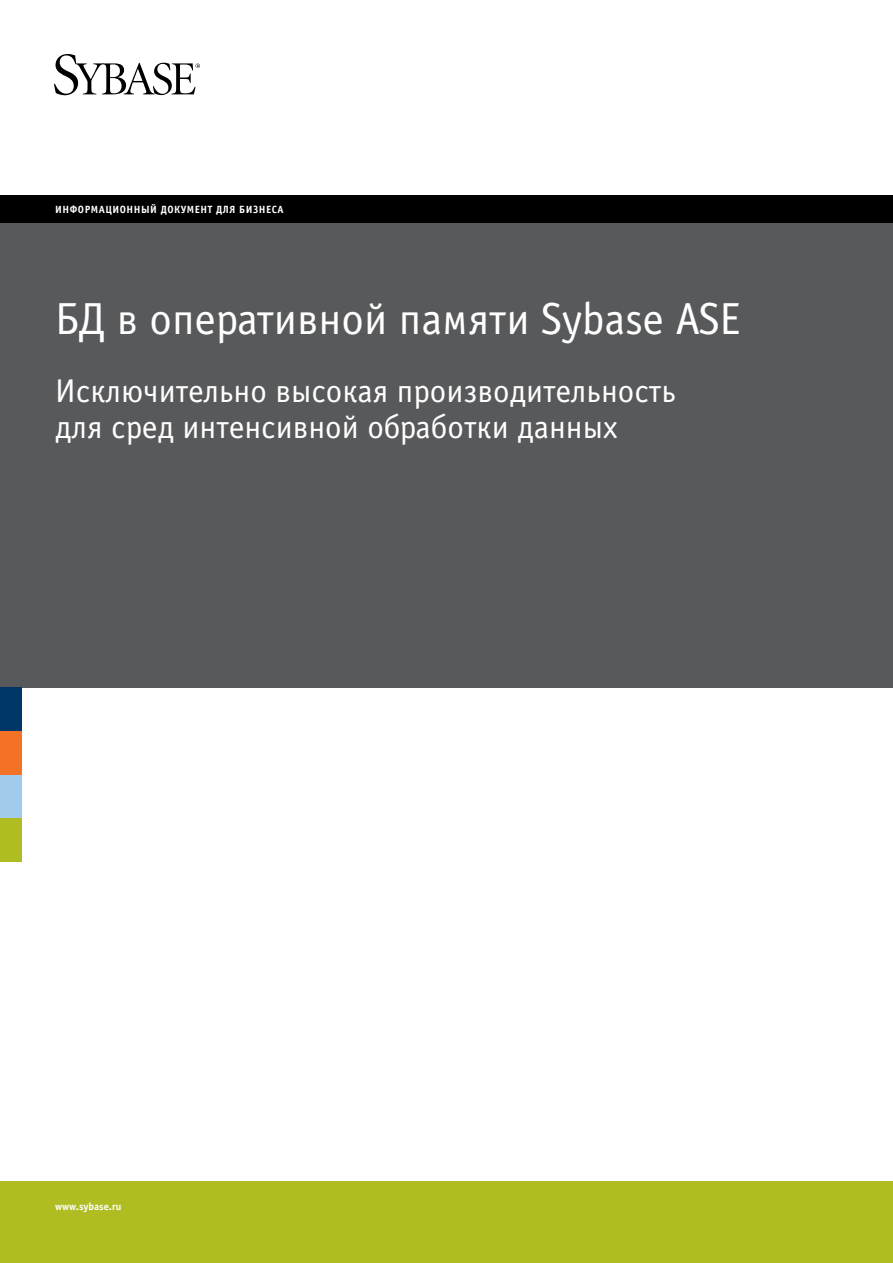
<style>
.page{position:relative;width:893px;height:1263px;background:#fff}
.page>*{position:absolute;margin:0;border:0;box-sizing:border-box;transform-origin:0 0}
.t1{font:45px "Officina Sans Book C";color:#fff}
.t2{font:33px/36px "Officina Sans Book C";color:#fff}
.t3{font:10.5px "Officina Sans Bold C";letter-spacing:.05em;color:#fff}
.t4{font:10.5px "Officina Sans Bold C";color:#fff}
</style>
<div class="page">
<div style="left:0;top:221px;width:893px;height:467px;background:#58595b"></div>
<div style="left:0;top:195px;width:893px;height:27px;background:#000"></div>
<div style="left:0;top:1181px;width:893px;height:82px;background:#afbd22"></div>
<div style="left:0;top:688px;width:22px;height:43px;background:#003768"></div>
<div style="left:0;top:731px;width:22px;height:44px;background:#f37226"></div>
<div style="left:0;top:775px;width:22px;height:43px;background:#a0cbed"></div>
<div style="left:0;top:818px;width:22px;height:44px;background:#afbd22"></div>
<svg style="left:54px;top:54px;width:146px;height:41px"></svg>
<p class="t3" style="left:55px;top:203px;width:230px">ИНФОРМАЦИОННЫЙ ДОКУМЕНТ ДЛЯ БИЗНЕСА</p>
<h1 class="t1" style="left:55px;top:294px;width:688px">БД в оперативной памяти Sybase ASE</h1>
<p class="t2" style="left:55px;top:373px;width:622px">Исключительно высокая производительность для сред интенсивной обработки данных</p>
<p class="t4" style="left:55px;top:1200px;width:68px">www.sybase.ru</p>
</div>
